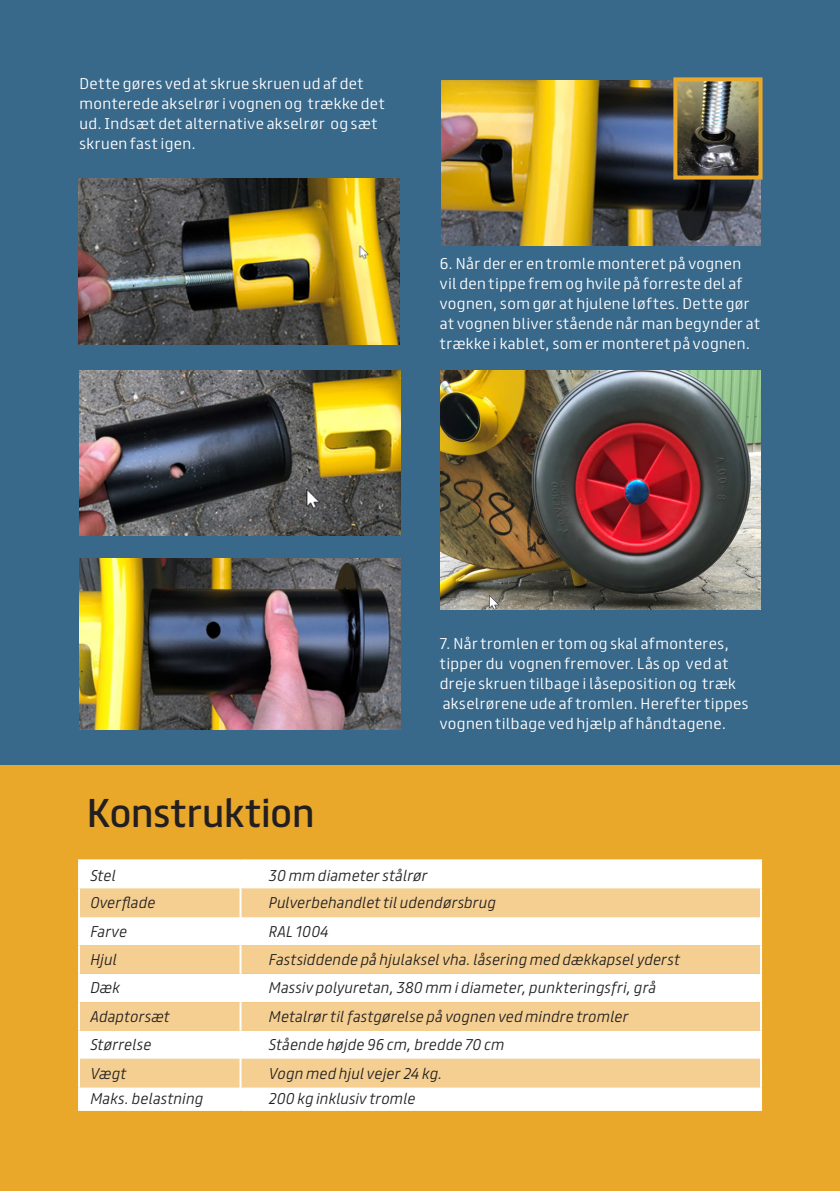
<style>
.page{position:relative;width:840px;height:1191px;background:#fff}
.page>*{position:absolute;margin:0;border:0;box-sizing:border-box;transform-origin:0 0}
.t1{font:36px "FS Truman";letter-spacing:-.005em;color:#231f20}
.t2{font:300 14px/20px "FS Truman";letter-spacing:.03em;color:#fff}
.t3{font:italic 300 14px "FS Truman";letter-spacing:.025em;color:#231f20}
</style>
<div class="page">
<div style="left:0;top:0;width:839px;height:808px;background:#38688a"></div>
<div style="left:0;top:765px;width:839px;height:426px;background:#e9a829"></div>
<div style="left:80px;top:861px;width:679px;height:248px;background:#fff"></div>
<svg style="left:80px;top:888px;width:679px;height:199px;background:#f8e3bf"></svg>
<hr style="left:78px;top:859px;width:162px;height:2px;background:#fff">
<hr style="left:78px;top:861px;width:2px;height:27px;background:#fff">
<hr style="left:240px;top:859px;width:521px;height:2px;background:#fff">
<hr style="left:239px;top:861px;width:2px;height:27px;background:#fff">
<hr style="left:759px;top:861px;width:2px;height:27px;background:#fff">
<hr style="left:78px;top:888px;width:2px;height:29px;background:#fff">
<hr style="left:239px;top:888px;width:2px;height:29px;background:#fff">
<hr style="left:759px;top:888px;width:2px;height:29px;background:#fff">
<hr style="left:78px;top:917px;width:2px;height:28px;background:#fff">
<hr style="left:239px;top:917px;width:2px;height:28px;background:#fff">
<hr style="left:759px;top:917px;width:2px;height:28px;background:#fff">
<hr style="left:78px;top:945px;width:2px;height:28px;background:#fff">
<hr style="left:239px;top:945px;width:2px;height:28px;background:#fff">
<hr style="left:759px;top:945px;width:2px;height:28px;background:#fff">
<hr style="left:78px;top:973px;width:2px;height:29px;background:#fff">
<hr style="left:239px;top:973px;width:2px;height:29px;background:#fff">
<hr style="left:759px;top:973px;width:2px;height:29px;background:#fff">
<hr style="left:78px;top:1002px;width:2px;height:28px;background:#fff">
<hr style="left:239px;top:1002px;width:2px;height:28px;background:#fff">
<hr style="left:759px;top:1002px;width:2px;height:28px;background:#fff">
<hr style="left:78px;top:1030px;width:2px;height:28px;background:#fff">
<hr style="left:239px;top:1030px;width:2px;height:28px;background:#fff">
<hr style="left:759px;top:1030px;width:2px;height:28px;background:#fff">
<hr style="left:78px;top:1058px;width:2px;height:29px;background:#fff">
<hr style="left:239px;top:1058px;width:2px;height:29px;background:#fff">
<hr style="left:759px;top:1058px;width:2px;height:29px;background:#fff">
<hr style="left:78px;top:1087px;width:2px;height:22px;background:#fff">
<hr style="left:239px;top:1087px;width:2px;height:22px;background:#fff">
<hr style="left:759px;top:1087px;width:2px;height:22px;background:#fff">
<hr style="left:78px;top:1109px;width:162px;height:2px;background:#fff">
<hr style="left:240px;top:1109px;width:521px;height:2px;background:#fff">
<img style="left:440px;top:371px;width:320px;height:238px">
<img style="left:78px;top:179px;width:321px;height:165px">
<img style="left:79px;top:370px;width:321px;height:166px">
<img style="left:79px;top:558px;width:321px;height:172px">
<img style="left:441px;top:80px;width:319px;height:166px">
<img style="left:678px;top:82px;width:79px;height:92px">
<div style="left:673px;top:77px;width:89px;height:102px;border:4px solid #e9a829"></div>
<p class="t2" style="left:79px;top:72px;width:306px">Dette gøres ved at skrue skruen ud af det monterede akselrør i vognen og trække det ud. Indsæt det alternative akselrør og sæt skruen fast igen.</p>
<p class="t2" style="left:439px;top:252px;width:321px">6. Når der er en tromle monteret på vognen vil den tippe frem og hvile på forreste del af vognen, som gør at hjulene løftes. Dette gør at vognen bliver stående når man begynder at trække i kablet, som er monteret på vognen.</p>
<p class="t1" style="left:87px;top:781px;width:229px">Konstruktion</p>
<p class="t2" style="left:439px;top:632px;width:310px">7. Når tromlen er tom og skal afmonteres, tipper du vognen fremover. Lås op ved at dreje skruen tilbage i låseposition og træk akselrørene ude af tromlen. Herefter tippes vognen tilbage ved hjælp af håndtagene.</p>
<p class="t3" style="left:90px;top:863px;width:27px">Stel</p>
<p class="t3" style="left:269px;top:863px;width:160px">30 mm diameter stålrør</p>
<p class="t3" style="left:90px;top:890px;width:66px">Overflade</p>
<p class="t3" style="left:269px;top:890px;width:228px">Pulverbehandlet til udendørsbrug</p>
<p class="t3" style="left:90px;top:919px;width:38px">Farve</p>
<p class="t3" style="left:269px;top:919px;width:61px">RAL 1004</p>
<p class="t3" style="left:90px;top:947px;width:28px">Hjul</p>
<p class="t3" style="left:269px;top:947px;width:412px">Fastsiddende på hjulaksel vha. låsering med dækkapsel yderst</p>
<p class="t3" style="left:90px;top:975px;width:31px">Dæk</p>
<p class="t3" style="left:269px;top:975px;width:388px">Massiv polyuretan, 380 mm i diameter, punkteringsfri, grå</p>
<p class="t3" style="left:90px;top:1004px;width:81px">Adaptorsæt</p>
<p class="t3" style="left:269px;top:1004px;width:361px">Metalrør til fastgørelse på vognen ved mindre tromler</p>
<p class="t3" style="left:90px;top:1032px;width:62px">Størrelse</p>
<p class="t3" style="left:269px;top:1032px;width:236px">Stående højde 96 cm, bredde 70 cm</p>
<p class="t3" style="left:90px;top:1061px;width:37px">Vægt</p>
<p class="t3" style="left:269px;top:1061px;width:175px">Vogn med hjul vejer 24 kg.</p>
<p class="t3" style="left:90px;top:1086px;width:114px">Maks. belastning</p>
<p class="t3" style="left:269px;top:1086px;width:148px">200 kg inklusiv tromle</p>
</div>
